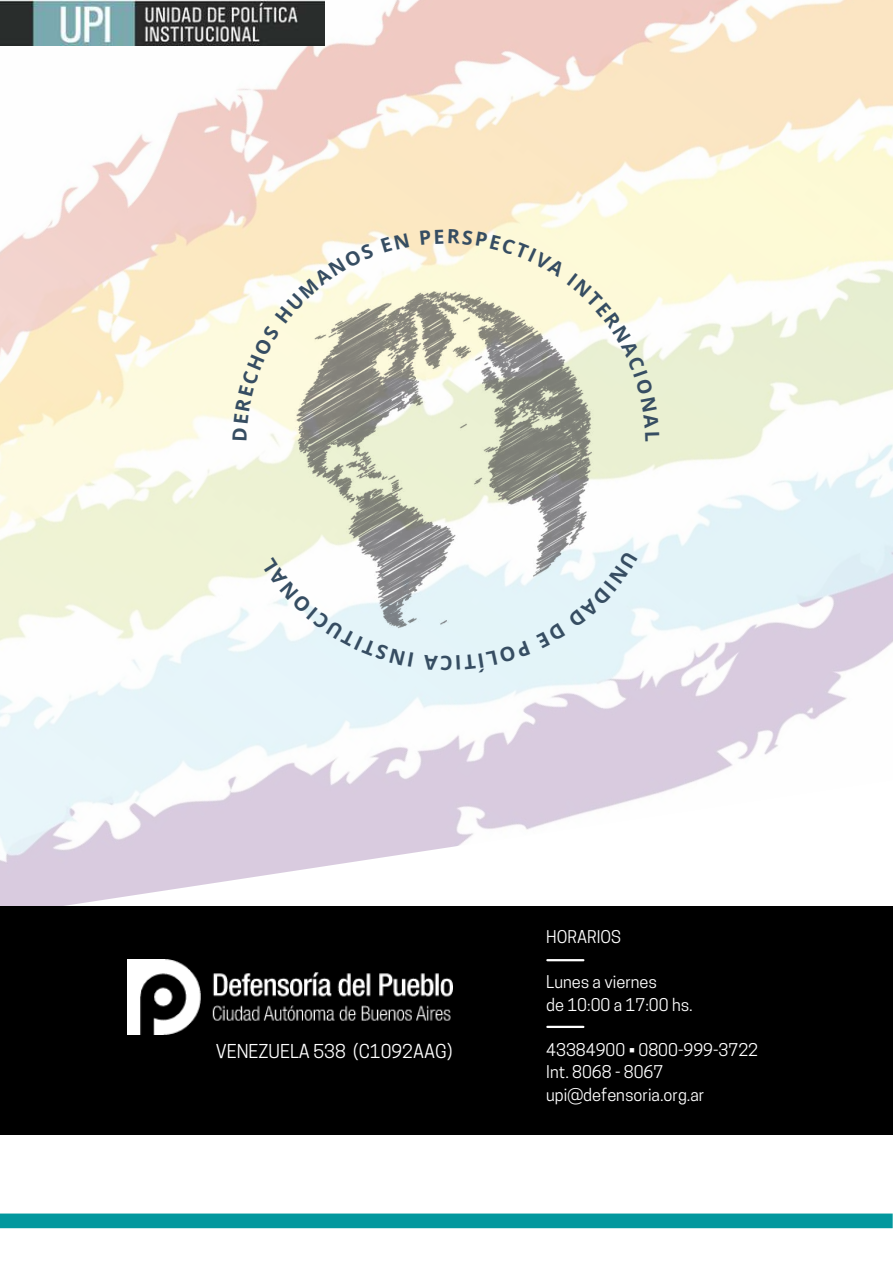
<style>
.page{position:relative;width:893px;height:1264px;background:#fff}
.page>*{position:absolute;margin:0;border:0;box-sizing:border-box;transform-origin:0 0}
.t1{font:700 19.8px "Open Sans";color:#364d62}
.t2{font:18px "Cooper Hewitt";color:#fff}
.t3{font:16.5px/22.5px "Cooper Hewitt";color:#fff}
</style>
<div class="page">
<div style="left:0;top:1213px;width:892px;height:15px;background:#03989e"></div>
<img style="left:0;top:0;width:892px;height:906px">
<div style="left:0;top:906px;width:892px;height:227px;background:#000"></div>
<img style="left:127px;top:959px;width:325px;height:75px">
<hr style="left:547px;top:1025px;width:36px;height:3px;background:#fff">
<hr style="left:547px;top:959px;width:36px;height:2px;background:#fff">
<img style="left:0;top:0;width:324px;height:46px">
<img style="left:261px;top:249px;width:455px;height:455px;border-radius:50%">
<svg style="left:232px;top:243px;width:142px;height:197px"></svg>
<svg style="left:381px;top:233px;width:28px;height:20px"></svg>
<svg style="left:420px;top:229px;width:239px;height:212px;background:#dedec7"></svg>
<svg style="left:536px;top:551px;width:101px;height:97px;background:#e2f1f5"></svg>
<svg style="left:423px;top:654px;width:15px;height:16px"></svg>
<div style="left:456px;top:640px;width:74px;height:32px;background:#e3f4f8"></div>
<svg style="left:261px;top:557px;width:152px;height:110px"></svg>
<p class="t1" style="left:452px;top:677px;width:14px;rotate:-180deg">C</p>
<p class="t2" style="left:216px;top:1044px;width:238px">VENEZUELA 538 (C1092AAG)</p>
<p class="t3" style="left:546px;top:927px;width:76px">HORARIOS</p>
<p class="t3" style="left:546px;top:972px;width:148px">Lunes a viernes<br>de 10:00 a 17:00 hs.</p>
<p class="t3" style="left:546px;top:1040px;width:213px">43384900 • 0800-999-3722<br>Int. 8068 - 8067 upi@defensoria.org.ar</p>
</div>
